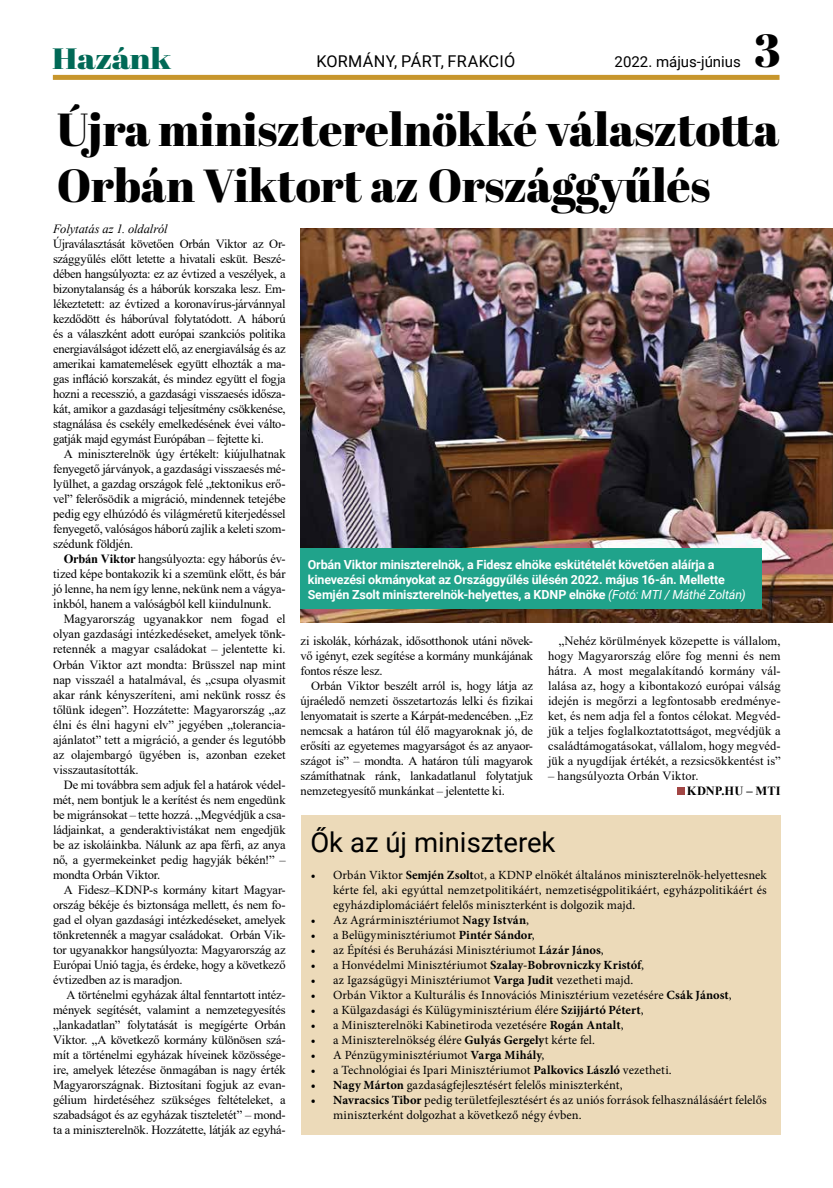
<style>
.page{position:relative;width:833px;height:1188px;background:#fff}
.page>*{position:absolute;margin:0;border:0;box-sizing:border-box;transform-origin:0 0}
.t1{font:46.25px/79px "Abril Fatface";color:#000;text-align:right}
.t2{font:29.38px "Abril Fatface";letter-spacing:-.01em;color:#006956;scale:1.15 1}
.t3{font:27.5px "Roboto";color:#000}
.t4{font:16.25px "Roboto";letter-spacing:.02em;color:#000}
.t5{font:15px "Roboto";color:#000}
.t6{font:12.5px/15px "Times New Roman";letter-spacing:-.01em;color:#000;text-align:justify}
.t7{font:12.5px/15px "Minion Pro";letter-spacing:.005em;color:#000;text-align:justify}
.t8{font:700 12.5px/15px "Roboto";letter-spacing:-.01em;color:#fff}
.t9{font:12.5px "Times New Roman";letter-spacing:.01em;color:#000}
.t10{font:italic 12.5px "Times New Roman";letter-spacing:-.005em;color:#000}
.t11{font:700 12.5px "Times New Roman";letter-spacing:.01em;color:#000}
.s1{font-weight:700}
.s2{font-weight:400;font-style:italic}
</style>
<div class="page">
<div style="left:53px;top:75px;width:726px;height:5px;background:#c7962c"></div>
<div style="left:677px;top:787px;width:7px;height:7px;background:#a24644"></div>
<img style="left:301px;top:228px;width:532px;height:394px">
<div style="left:301px;top:548px;width:461px;height:61px;background:#20a38b"></div>
<div style="left:301px;top:815px;width:479px;height:319px;background:#ecdab9"></div>
<h1 class="t1" style="left:57px;top:10px;width:725px">3<br>Újra miniszterelnökké választotta</h1>
<h1 class="t1" style="left:57px;top:145px;width:655px">Orbán Viktort az Országgyűlés</h1>
<p class="t10" style="left:53px;top:220px;width:116px">Folytatás az 1. oldalról</p>
<p class="t6" style="left:53px;top:236px;width:234px">Újraválasztását követően Orbán Viktor az Or&shy;szággyűlés előtt letette a hivatali esküt. Beszé&shy;dében hangsúlyozta: ez az évtized a veszélyek, a bizonytalanság és a háborúk korszaka lesz. Em&shy;lékeztetett: az évtized a koronavírus-járvánnyal kezdődött és háborúval folytatódott. A háború és a válaszként adott európai szankciós politika energiaválságot idézett elő, az energiaválság és az amerikai kamatemelések együtt elhozták a ma&shy;gas infláció korszakát, és mindez együtt el fogja hozni a recesszió, a gazdasági visszaesés idősza&shy;kát, amikor a gazdasági teljesítmény csökkenése, stagnálása és csekély emelkedésének évei válto&shy;gatják majd egymást Európában – fejtette ki.</p>
<p class="t6" style="left:53px;top:446px;width:234px;text-indent:11px">A miniszterelnök úgy értékelt: kiújulhatnak fenyegető járványok, a gazdasági visszaesés mé&shy;lyülhet, a gazdag országok felé „tektonikus erő&shy;vel” felerősödik a migráció, mindennek tetejébe pedig egy elhúzódó és világméretű kiterjedéssel fenyegető, valóságos háború zajlik a keleti szom&shy;szédunk földjén.</p>
<p class="t6" style="left:53px;top:551px;width:234px;text-indent:11px"><span class="s1">Orbán Viktor</span> hangsúlyozta: egy háborús év&shy;tized képe bontakozik ki a szemünk előtt, és bár jó lenne, ha nem így lenne, nekünk nem a vágya&shy;inkból, hanem a valóságból kell kiindulnunk.</p>
<p class="t6" style="left:53px;top:611px;width:234px;text-indent:11px">Magyarország ugyanakkor nem fogad el olyan gazdasági intézkedéseket, amelyek tönk&shy;retennék a magyar családokat – jelentette ki.<br>Orbán Viktor azt mondta: Brüsszel nap mint nap visszaél a hatalmával, és „csupa olyasmit akar ránk kényszeríteni, ami nekünk rossz és tőlünk idegen”. Hozzátette: Magyarország „az élni és élni hagyni elv” jegyében „tolerancia&shy;ajánlatot” tett a migráció, a gender és legutóbb az olajembargó ügyében is, azonban ezeket visszautasították.</p>
<p class="t6" style="left:53px;top:776px;width:234px;text-indent:11px">De mi továbbra sem adjuk fel a határok védel&shy;mét, nem bontjuk le a kerítést és nem engedünk be migránsokat – tette hozzá. „Megvédjük a csa&shy;ládjainkat, a genderaktivistákat nem engedjük be az iskoláinkba. Nálunk az apa férfi, az anya nő, a gyermekeinket pedig hagyják békén!” – mondta Orbán Viktor.</p>
<p class="t6" style="left:53px;top:881px;width:234px;text-indent:11px">A Fidesz–KDNP-s kormány kitart Magyar&shy;ország békéje és biztonsága mellett, és nem fo&shy;gad el olyan gazdasági intézkedéseket, amelyek tönkretennék a magyar családokat. Orbán Vik&shy;tor ugyanakkor hangsúlyozta: Magyarország az Európai Unió tagja, és érdeke, hogy a következő évtizedben az is maradjon.</p>
<p class="t6" style="left:53px;top:986px;width:234px;text-indent:13px">A történelmi egyházak által fenntartott intéz&shy;mények segítését, valamint a nemzetegyesítés „lankadatlan” folytatását is megígérte Orbán Viktor. „A következő kormány különösen szá&shy;mít a történelmi egyházak híveinek közössége&shy;ire, amelyek létezése önmagában is nagy érték Magyarországnak. Biztosítani fogjuk az evan&shy;gélium hirdetéséhez szükséges feltételeket, a szabadságot és az egyházak tiszteletét” – mond&shy;ta a miniszterelnök. Hozzátette, látják az egyhá-</p>
<h2 class="t2" style="left:52px;top:38px;width:105px">Hazánk</h2>
<h3 class="t4" style="left:316px;top:50px;width:200px">KORMÁNY, PÁRT, FRAKCIÓ</h3>
<p class="t5" style="left:614px;top:51px;width:128px">2022. május-június</p>
<p class="t8" style="left:308px;top:556px;width:439px">Orbán Viktor miniszterelnök, a Fidesz elnöke eskütételét követően aláírja a kinevezési okmányokat az Országgyűlés ülésén 2022. május 16-án. Mellette<br>Semjén Zsolt miniszterelnök-helyettes, a KDNP elnöke <span class="s2">(Fotó: MTI / Máthé Zoltán)</span></p>
<p class="t6" style="left:301px;top:632px;width:234px">zi iskolák, kórházak, idősotthonok utáni növek&shy;vő igényt, ezek segítése a kormány munkájának fontos része lesz.</p>
<p class="t6" style="left:301px;top:677px;width:234px;text-indent:11px">Orbán Viktor beszélt arról is, hogy látja az újraéledő nemzeti összetartozás lelki és fizikai lenyomatait is szerte a Kárpát-medencében. „Ez nemcsak a határon túl élő magyaroknak jó, de erősíti az egyetemes magyarságot és az anyaor&shy;szágot is” – mondta. A határon túli magyarok számíthatnak ránk, lankadatlanul folytatjuk nemzetegyesítő munkánkat – jelentette ki.</p>
<p class="t6" style="left:548px;top:632px;width:234px;text-indent:11px">„Nehéz körülmények közepette is vállalom, hogy Magyarország előre fog menni és nem hátra. A most megalakítandó kormány vál&shy;lalása az, hogy a kibontakozó európai válság idején is megőrzi a legfontosabb eredménye&shy;ket, és nem adja fel a fontos célokat. Megvéd&shy;jük a teljes foglalkoztatottságot, megvédjük a családtámogatásokat, vállalom, hogy megvéd&shy;jük a nyugdíjak értékét, a rezsicsökkentést is”</p>
<p class="t9" style="left:548px;top:766px;width:152px">– hangsúlyozta Orbán Viktor.</p>
<p class="t11" style="left:687px;top:781px;width:95px">KDNP.HU – MTI</p>
<h3 class="t3" style="left:310px;top:823px;width:247px">Ők az új miniszterek</h3>
<p class="t7" style="left:333px;top:867px;width:435px;text-indent:-22px">• Orbán Viktor <span class="s1">Semjén Zsolt</span>ot, a KDNP elnökét általános miniszterelnök-helyettesnek kérte fel, aki egyúttal nemzetpolitikáért, nemzetiségpolitikáért, egyházpolitikáért és egyházdiplomáciáért felelős miniszterként is dolgozik majd.</p>
<p class="t7" style="left:311px;top:912px;width:220px">• Az Agrárminisztériumot <span class="s1">Nagy István</span>,</p>
<p class="t7" style="left:311px;top:927px;width:225px">• a Belügyminisztériumot <span class="s1">Pintér Sándor</span>,</p>
<p class="t7" style="left:311px;top:942px;width:295px">• az Építési és Beruházási Minisztériumot <span class="s1">Lázár János</span>,</p>
<p class="t7" style="left:311px;top:957px;width:335px">• a Honvédelmi Minisztériumot <span class="s1">Szalay-Bobrovniczky Kristóf</span>,</p>
<p class="t7" style="left:311px;top:972px;width:324px">• az Igazságügyi Minisztériumot <span class="s1">Varga Judit</span> vezetheti majd.</p>
<p class="t7" style="left:311px;top:987px;width:422px">• Orbán Viktor a Kulturális és Innovációs Minisztérium vezetésére <span class="s1">Csák Jánost</span>,</p>
<p class="t7" style="left:311px;top:1002px;width:334px">• a Külgazdasági és Külügyminisztérium élére <span class="s1">Szijjártó Pétert</span>,</p>
<p class="t7" style="left:311px;top:1017px;width:314px">• a Miniszterelnöki Kabinetiroda vezetésére <span class="s1">Rogán Antalt</span>,</p>
<p class="t7" style="left:311px;top:1032px;width:286px">• a Miniszterelnökség élére <span class="s1">Gulyás Gergely</span>t kérte fel.</p>
<p class="t7" style="left:311px;top:1047px;width:235px">• A Pénzügyminisztériumot <span class="s1">Varga Mihály</span>,</p>
<p class="t7" style="left:311px;top:1062px;width:362px">• a Technológiai és Ipari Minisztériumot <span class="s1">Palkovics László</span> vezetheti.</p>
<p class="t7" style="left:311px;top:1077px;width:313px"><span class="s1">• Nagy Márton</span> gazdaságfejlesztésért felelős miniszterként,</p>
<p class="t7" style="left:333px;top:1092px;width:435px;text-indent:-22px"><span class="s1">• Navracsics Tibor</span> pedig területfejlesztésért és az uniós források felhasználásáért felelős miniszterként dolgozhat a következő négy évben.</p>
</div>
